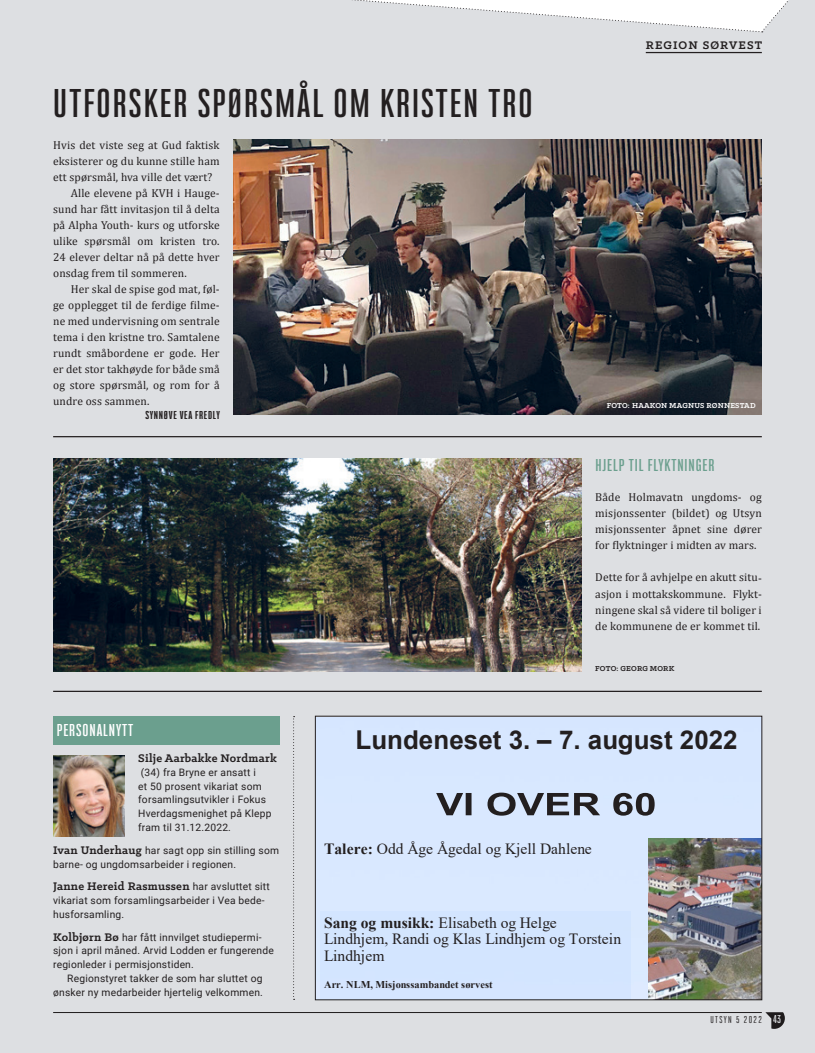
<style>
.page{position:relative;width:815px;height:1053px;background:#fff}
.page>*{position:absolute;margin:0;border:0;box-sizing:border-box;transform-origin:0 0}
.t1{font:700 35px "Bw Stretch";letter-spacing:.06em;color:#231f20}
.t2{font:700 26px "Arial";color:#231f20}
.t3{font:15.62px/16.5px "Times New Roman";color:#231f20}
.t4{font:700 15px "Bw Stretch";letter-spacing:.06em;color:#6b9f8e}
.t5{font:700 15px "Bw Stretch";letter-spacing:.06em;color:#fff}
.t6{font:700 12.5px "Klinic Slab";letter-spacing:.02em;color:#231f20}
.t7{font:700 12.5px "Klinic Slab";letter-spacing:.09em;color:#231f20}
.t8{font:11.5px/16px "Cambria";letter-spacing:.01em;color:#231f20;text-align:justify}
.t9{font:700 10.38px "Times New Roman";color:#231f20}
.t10{font:10.25px/13.8px "Roboto";letter-spacing:.02em;color:#231f20}
.t11{font:900 10px "Bw Stretch";letter-spacing:.07em;color:#231f20}
.t12{font:8.75px "Bw Stretch";letter-spacing:.15em;color:#231f20}
.t13{font:700 8.12px "Klinic Slab";letter-spacing:.02em;color:#fff}
.t14{font:700 8.12px "Klinic Slab";letter-spacing:.02em;color:#231f20}
.s1{font-family:"Klinic Slab";font-weight:700;font-size:12.5px}
.s2{font-family:"Roboto";font-weight:400;font-size:10.25px}
.s3{font-weight:700}
.s4{font-weight:700;font-size:10px;color:#fff}
</style>
<div class="page">
<div style="left:0;top:0;width:815px;height:1052px;background:#dddfe2"></div>
<svg style="left:352px;top:0;width:436px;height:33px"></svg>
<hr style="left:646px;top:52px;width:116px;height:1px;background:#231f20">
<div style="left:53px;top:716px;width:227px;height:28px;background:#6b9f8e"></div>
<img style="left:53px;top:755px;width:71px;height:81px">
<div style="left:317px;top:717px;width:443px;height:281px;background:#d9e8ff"></div>
<svg style="left:436px;top:792px;width:219px;height:23px;background:#8c93a1"></svg>
<div style="left:321px;top:910px;width:310px;height:89px;background:#d3e5ff"></div>
<img style="left:648px;top:838px;width:112px;height:160px">
<div style="left:315px;top:715px;width:447px;height:285px;border:1px solid #231f20"></div>
<svg style="left:293px;top:716px;width:2px;height:283px"></svg>
<hr style="left:53px;top:690px;width:709px;height:2px;background:#231f20">
<img style="left:234px;top:139px;width:528px;height:276px">
<img style="left:53px;top:458px;width:528px;height:213px">
<hr style="left:53px;top:436px;width:709px;height:1px;background:#231f20">
<h1 class="t1" style="left:53px;top:80px;width:481px">UTFORSKER SPØRSMÅL OM KRISTEN TRO</h1>
<p class="t8" style="left:53px;top:137px;width:168px">Hvis det viste seg at Gud faktisk</p>
<p class="t8" style="left:53px;top:153px;width:168px">eksisterer og du kunne stille ham</p>
<p class="t8" style="left:53px;top:169px;width:161px">ett spørsmål, hva ville det vært?</p>
<p class="t8" style="left:71px;top:185px;width:150px">Alle elevene på KVH i Hauge-</p>
<p class="t8" style="left:53px;top:201px;width:168px">sund har fått invitasjon til å delta</p>
<p class="t8" style="left:53px;top:217px;width:168px">på Alpha Youth- kurs og utforske</p>
<p class="t8" style="left:53px;top:233px;width:168px">ulike spørsmål om kristen tro.</p>
<p class="t8" style="left:53px;top:249px;width:168px">24 elever deltar nå på dette hver</p>
<p class="t8" style="left:53px;top:265px;width:135px">onsdag frem til sommeren.</p>
<p class="t8" style="left:71px;top:281px;width:150px">Her skal de spise god mat, føl-</p>
<p class="t8" style="left:53px;top:297px;width:168px">ge opplegget til de ferdige filme-</p>
<p class="t8" style="left:53px;top:313px;width:168px">ne med undervisning om sentrale</p>
<p class="t8" style="left:53px;top:329px;width:168px">tema i den kristne tro. Samtalene</p>
<p class="t8" style="left:53px;top:345px;width:168px">rundt småbordene er gode. Her</p>
<p class="t8" style="left:53px;top:361px;width:168px">er det stor takhøyde for både små</p>
<p class="t8" style="left:53px;top:377px;width:168px">og store spørsmål, og rom for å</p>
<p class="t8" style="left:53px;top:393px;width:98px">undre oss sammen.</p>
<p class="t11" style="left:145px;top:408px;width:76px">SYNNØVE VEA FREDLY</p>
<p class="t7" style="left:646px;top:37px;width:118px">REGION SØRVEST</p>
<p class="t13" style="left:607px;top:400px;width:150px">FOTO: HAAKON MAGNUS RØNNESTAD</p>
<h3 class="t4" style="left:595px;top:455px;width:120px">HJELP TIL FLYKTNINGER</h3>
<p class="t8" style="left:595px;top:489px;width:168px">Både Holmavatn ungdoms- og misjonssenter (bildet) og Utsyn misjonssenter åpnet sine dører for flyktninger i midten av mars.</p>
<p class="t8" style="left:595px;top:569px;width:168px">Dette for å avhjelpe en akutt situ&shy;asjon i mottakskommune. Flykt&shy;ningene skal så videre til boliger i de kommunene de er kommet til.</p>
<p class="t14" style="left:595px;top:663px;width:80px">FOTO: GEORG MORK</p>
<h3 class="t5" style="left:57px;top:720px;width:78px">PERSONALNYTT</h3>
<p class="t6" style="left:138px;top:750px;width:140px">Silje Aarbakke Nordmark</p>
<p class="t10" style="left:138px;top:765px;width:135px">(34) fra Bryne er ansatt i<br>et 50 prosent vikariat som forsamlingsutvikler i Fokus<br>Hverdagsmenighet på Klepp fram til 31.12.2022.</p>
<p class="t10" style="left:53px;top:842px;width:227px"><span class="s1">Ivan Underhaug</span> har sagt opp sin stilling som barne- og ungdomsarbeider i regionen.</p>
<p class="t6" style="left:53px;top:878px;width:218px">Janne Hereid Rasmussen <span class="s2">har avsluttet sitt</span></p>
<p class="t10" style="left:53px;top:893px;width:213px">vikariat som forsamlingsarbeider i Vea bede&shy;husforsamling.</p>
<p class="t10" style="left:53px;top:929px;width:222px"><span class="s1">Kolbjørn Bø</span> har fått innvilget studiepermi&shy;sjon i april måned. Arvid Lodden er fungerende regionleder i permisjonstiden.</p>
<p class="t10" style="left:53px;top:970px;width:211px;text-align:right">Regionstyret takker de som har sluttet og ønsker ny medarbeider hjertelig velkommen.</p>
<h2 class="t2" style="left:356px;top:721px;width:384px">Lundeneset 3. – 7. august 2022</h2>
<h3 class="t3" style="left:324px;top:839px;width:269px"><span class="s3">Talere:</span> Odd Åge Ågedal og Kjell Dahlene</h3>
<h3 class="t3" style="left:324px;top:913px;width:298px"><span class="s3">Sang og musikk:</span> Elisabeth og Helge<br>Lindhjem, Randi og Klas Lindhjem og Torstein<br>Lindhjem</h3>
<p class="t9" style="left:324px;top:976px;width:170px">Arr. NLM, Misjonssambandet sørvest</p>
<p class="t12" style="left:710px;top:1013px;width:72px">UTSYN 5 2022 <span class="s4">43</span></p>
</div>
